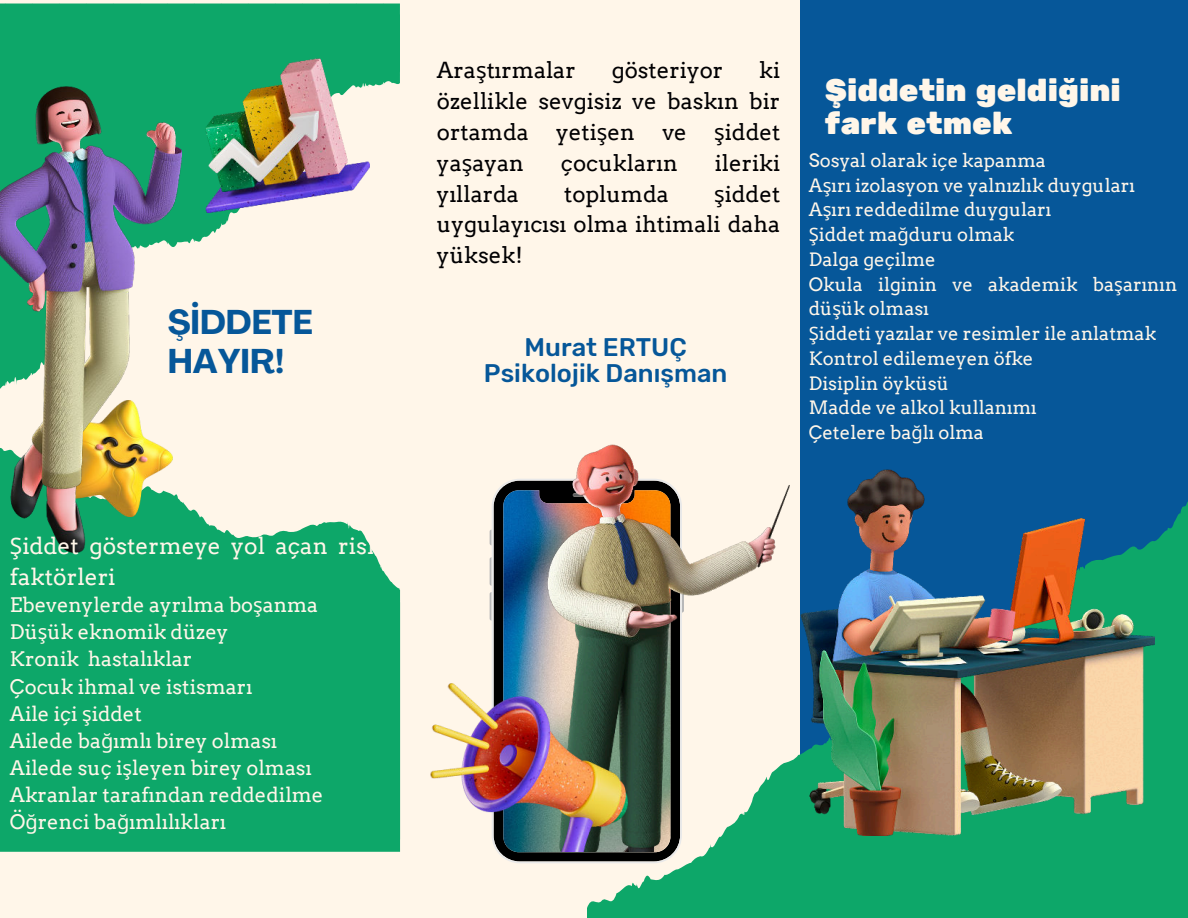
<style>
.page{position:relative;width:1188px;height:918px;background:#fff6e9}
.page>*{position:absolute;margin:0;border:0;box-sizing:border-box;transform-origin:0 0}
.t1{font:700 33.9px/39.2px "Agrandir";color:#065799}
.t2{font:31.05px/32.8px "Rubik One";color:#fff6e9}
.t3{font:500 25.35px/26.4px "Rubik";color:#065799;text-align:center}
.t4{font:22.65px/31px "Arvo";color:#fff6e9}
.t5{font:22.2px/30.8px "Arvo";color:#000002;text-align:justify}
.t6{font:20.1px/27.2px "Arvo";color:#fff6e9}
.t7{font:18.45px/24.8px "Arvo";color:#fff6e9}
.s1{font-family:"Noto Sans"}
</style>
<div class="page">
<div style="left:800px;top:0;width:388px;height:893px;background:#065799"></div>
<svg style="left:587px;top:485px;width:601px;height:433px;background:#23ac76"></svg>
<svg style="left:1154px;top:586px;width:34px;height:2px"></svg>
<svg style="left:1168px;top:550px;width:20px;height:2px"></svg>
<svg style="left:1154px;top:619px;width:34px;height:2px"></svg>
<svg style="left:1154px;top:689px;width:34px;height:2px"></svg>
<svg style="left:1154px;top:653px;width:34px;height:2px"></svg>
<svg style="left:1154px;top:722px;width:34px;height:2px"></svg>
<svg style="left:789px;top:793px;width:399px;height:2px"></svg>
<svg style="left:1154px;top:756px;width:34px;height:2px"></svg>
<svg style="left:789px;top:826px;width:399px;height:2px"></svg>
<svg style="left:635px;top:896px;width:553px;height:2px"></svg>
<svg style="left:712px;top:859px;width:476px;height:2px"></svg>
<div style="left:0;top:502px;width:400px;height:349px;background:#0da769"></div>
<hr style="left:0;top:811px;width:400px;height:1px;background:#0da769">
<hr style="left:0;top:768px;width:400px;height:1px;background:#0da769">
<hr style="left:0;top:790px;width:400px;height:1px;background:#0da769">
<hr style="left:0;top:747px;width:400px;height:2px;background:#0da769">
<hr style="left:0;top:704px;width:400px;height:1px;background:#0da769">
<hr style="left:0;top:727px;width:400px;height:1px;background:#0da769">
<hr style="left:0;top:684px;width:400px;height:1px;background:#0da769">
<hr style="left:0;top:641px;width:400px;height:1px;background:#0da769">
<hr style="left:0;top:663px;width:400px;height:2px;background:#0da769">
<hr style="left:0;top:621px;width:400px;height:1px;background:#0da769">
<svg style="left:0;top:578px;width:381px;height:1px"></svg>
<svg style="left:0;top:600px;width:400px;height:1px"></svg>
<svg style="left:0;top:557px;width:371px;height:2px"></svg>
<svg style="left:316px;top:537px;width:34px;height:1px"></svg>
<svg style="left:182px;top:537px;width:28px;height:1px"></svg>
<svg style="left:0;top:4px;width:400px;height:240px"></svg>
<svg style="left:490px;top:530px;width:2px;height:15px"></svg>
<svg style="left:490px;top:557px;width:2px;height:29px"></svg>
<svg style="left:490px;top:592px;width:2px;height:29px"></svg>
<svg style="left:492px;top:479px;width:190px;height:384px;background:#345c7a"></svg>
<img style="left:547px;top:444px;width:242px;height:407px">
<img style="left:431px;top:684px;width:197px;height:168px">
<img style="left:0;top:87px;width:182px;height:466px">
<img style="left:205px;top:58px;width:164px;height:154px">
<img style="left:800px;top:469px;width:354px;height:366px">
<h1 class="t1" style="left:168px;top:303px;width:146px">ŞİDDETE<br>HAYIR!</h1>
<p class="t4" style="left:10px;top:530px;width:373px"><span class="s1">Ş</span>iddet göstermeye yol açan risk faktörleri</p>
<p class="t6" style="left:10px;top:591px;width:315px">Ebevenylerde ayrılma bo<span class="s1">ş</span>anma<br>Dü<span class="s1">ş</span>ük eknomik düzey<br>Kronik hastalıklar<br>Çocuk ihmal ve istismarı<br>Aile içi <span class="s1">ş</span>iddet<br>Ailede ba<span class="s1">ğ</span>ımlı birey olması<br>Ailede suç i<span class="s1">ş</span>leyen birey olması<br>Akranlar tarafından reddedilme<br>Ö<span class="s1">ğ</span>renci ba<span class="s1">ğ</span>ımlılıkları</p>
<p class="t5" style="left:437px;top:55px;width:140px">Ara<span class="s1">ş</span>tırmalar</p>
<p class="t5" style="left:612px;top:55px;width:113px">gösteriyor</p>
<p class="t5" style="left:437px;top:55px;width:345px;text-indent:322px">ki özellikle sevgisiz ve baskın bir ortamda yeti<span class="s1">ş</span>en ve <span class="s1">ş</span>iddet ya<span class="s1">ş</span>ayan</p>
<p class="t5" style="left:561px;top:147px;width:118px">çocukların</p>
<p class="t5" style="left:715px;top:147px;width:67px">ileriki</p>
<p class="t5" style="left:437px;top:178px;width:345px;text-indent:277px"><span class="s1">ş</span>iddet uygulayıcısı olma ihtimali daha yüksek!</p>
<p class="t5" style="left:437px;top:178px;width:83px">yıllarda</p>
<p class="t5" style="left:564px;top:178px;width:106px">toplumda</p>
<h3 class="t3" style="left:484px;top:334px;width:245px">Murat ERTUÇ<br>Psikolojik Danışman</h3>
<h2 class="t2" style="left:825px;top:75px;width:298px">Şiddetin geldiğini fark etmek</h2>
<p class="t7" style="left:809px;top:148px;width:370px">Sosyal olarak içe kapanma<br>A<span class="s1">ş</span>ırı izolasyon ve yalnızlık duyguları<br>A<span class="s1">ş</span>ırı reddedilme duyguları<br><span class="s1">Ş</span>iddet ma<span class="s1">ğ</span>duru olmak<br>Dalga geçilme<br>Okula ilginin ve akademik ba<span class="s1">ş</span>arının dü<span class="s1">ş</span>ük olması<br><span class="s1">Ş</span>iddeti yazılar ve resimler ile anlatmak<br>Kontrol edilemeyen öfke<br>Disiplin öyküsü<br>Madde ve alkol kullanımı<br>Çetelere ba<span class="s1">ğ</span>lı olma</p>
</div>
